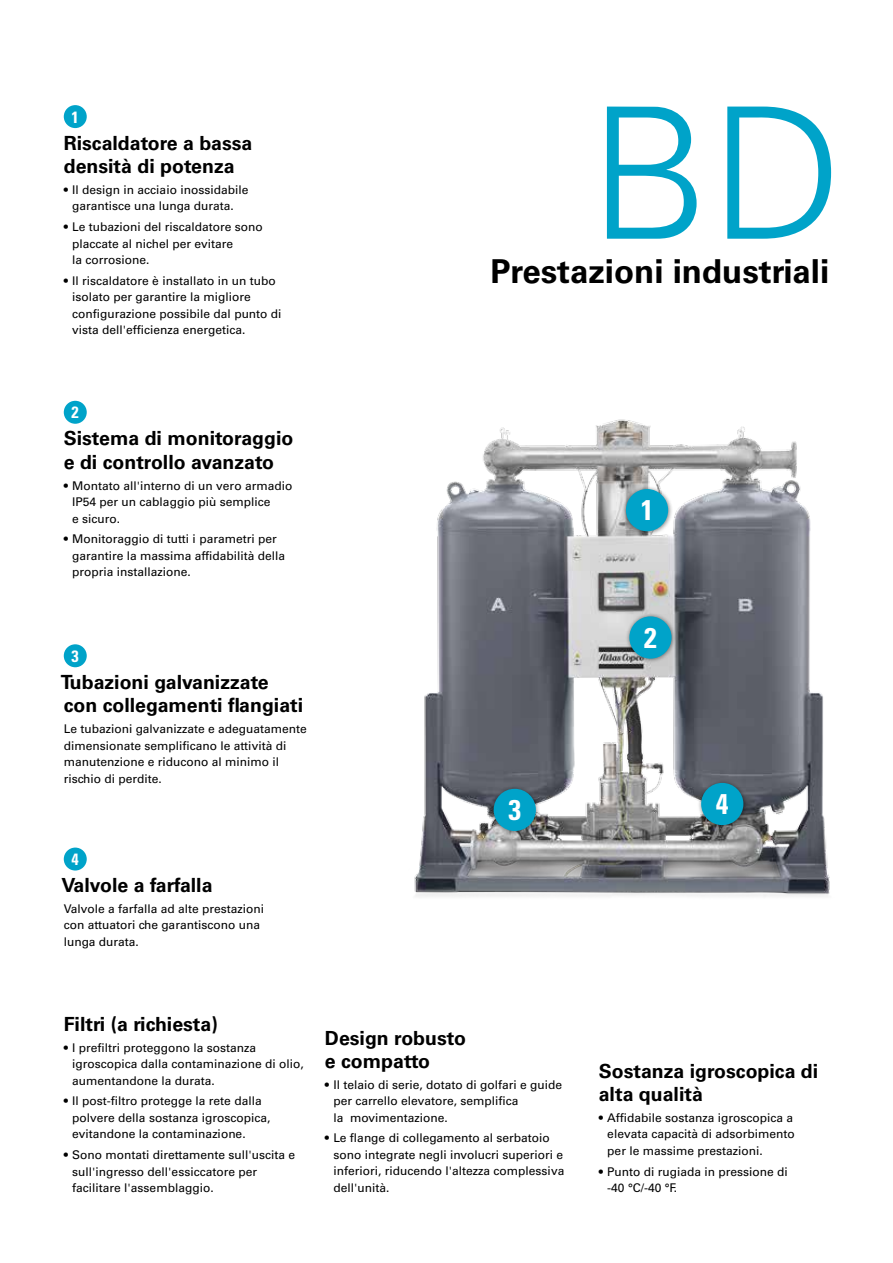
<style>
.page{position:relative;width:893px;height:1263px;background:#fff}
.page>*{position:absolute;margin:0;border:0;box-sizing:border-box;transform-origin:0 0}
.t1{font:300 183px "Univers LT Std";color:#00a3c9}
.t2{font:700 33px "Univers LT Std";color:#000}
.t3{font:700 condensed 28.5px "Univers LT Std";color:#fff}
.t4{font:700 19.5px/23.4px "Univers LT Std";color:#000}
.t5{font:700 condensed 16.35px "Univers LT Std";color:#fff}
.t6{font:12px/16.5px "Univers LT Std";color:#000}
</style>
<div class="page">
<img style="left:414px;top:419px;width:416px;height:478px">
<div style="left:64px;top:847px;width:23px;height:23px;background:#00a3c9;border-radius:50%"></div>
<div style="left:64px;top:644px;width:23px;height:23px;background:#00a3c9;border-radius:50%"></div>
<div style="left:64px;top:105px;width:23px;height:23px;background:#00a3c9;border-radius:50%"></div>
<div style="left:64px;top:401px;width:23px;height:23px;background:#00a3c9;border-radius:50%"></div>
<div style="left:697px;top:779px;width:51px;height:51px;background:#000;opacity:.5"></div>
<div style="left:701px;top:783px;width:42px;height:42px;background:#00a3c9;border-radius:50%"></div>
<div style="left:625px;top:612px;width:51px;height:52px;background:#000;opacity:.5"></div>
<div style="left:629px;top:616px;width:43px;height:43px;background:#00a3c9;border-radius:50%"></div>
<div style="left:622px;top:485px;width:51px;height:51px;background:#000;opacity:.5"></div>
<div style="left:626px;top:489px;width:42px;height:42px;background:#00a3c9;border-radius:50%"></div>
<div style="left:489px;top:785px;width:52px;height:51px;background:#000;opacity:.5"></div>
<div style="left:494px;top:789px;width:42px;height:42px;background:#00a3c9;border-radius:50%"></div>
<h3 class="t5" style="left:72px;top:107px;width:9px">1</h3>
<h3 class="t4" style="left:64px;top:131px;width:190px">Riscaldatore a bassa densità di potenza</h3>
<p class="t6" style="left:64px;top:181px;width:186px;text-align:center">• Il design in acciaio inossidabile garantisce una lunga durata.</p>
<p class="t6" style="left:72px;top:219px;width:192px;text-indent:-9px">• Le tubazioni del riscaldatore sono placcate al nichel per evitare<br>la corrosione.</p>
<p class="t6" style="left:72px;top:272px;width:211px;text-indent:-9px">• Il riscaldatore è installato in un tubo isolato per garantire la migliore configurazione possibile dal punto di vista dell'efficienza energetica.</p>
<h1 class="t1" style="left:589px;top:64px;width:256px">BD</h1>
<h2 class="t2" style="left:490px;top:252px;width:340px">Prestazioni industriali</h2>
<h3 class="t5" style="left:72px;top:402px;width:9px">2</h3>
<h3 class="t4" style="left:64px;top:427px;width:231px">Sistema di monitoraggio e di controllo avanzato</h3>
<p class="t6" style="left:72px;top:477px;width:222px;text-indent:-9px">• Montato all'interno di un vero armadio<br>IP54 per un cablaggio più semplice<br>e sicuro.</p>
<p class="t6" style="left:72px;top:531px;width:214px;text-indent:-9px">• Monitoraggio di tutti i parametri per garantire la massima affidabilità della propria installazione.</p>
<h3 class="t5" style="left:72px;top:646px;width:9px">3</h3>
<h3 class="t4" style="left:61px;top:670px;width:244px">Tubazioni galvanizzate con collegamenti flangiati</h3>
<p class="t6" style="left:64px;top:721px;width:245px">Le tubazioni galvanizzate e adeguatamente dimensionate semplificano le attività di manutenzione e riducono al minimo il rischio di perdite.</p>
<h3 class="t5" style="left:72px;top:849px;width:9px">4</h3>
<h3 class="t4" style="left:61px;top:874px;width:153px">Valvole a farfalla</h3>
<p class="t6" style="left:64px;top:900px;width:202px">Valvole a farfalla ad alte prestazioni con attuatori che garantiscono una lunga durata.</p>
<h3 class="t3" style="left:508px;top:792px;width:14px">3</h3>
<h3 class="t4" style="left:64px;top:1012px;width:156px">Filtri (a richiesta)</h3>
<p class="t6" style="left:72px;top:1039px;width:233px;text-indent:-9px">• I prefiltri proteggono la sostanza igroscopica dalla contaminazione di olio, aumentandone la durata.</p>
<p class="t6" style="left:72px;top:1093px;width:200px;text-indent:-9px">• Il post-filtro protegge la rete dalla polvere della sostanza igroscopica, evitandone la contaminazione.</p>
<p class="t6" style="left:72px;top:1147px;width:224px;text-indent:-9px">• Sono montati direttamente sull'uscita e sull'ingresso dell'essiccatore per facilitare l'assemblaggio.</p>
<h3 class="t4" style="left:325px;top:1026px;width:143px">Design robusto e compatto</h3>
<p class="t6" style="left:333px;top:1076px;width:230px;text-indent:-9px">• Il telaio di serie, dotato di golfari e guide per carrello elevatore, semplifica<br>la movimentazione.</p>
<p class="t6" style="left:333px;top:1130px;width:232px;text-indent:-9px">• Le flange di collegamento al serbatoio sono integrate negli involucri superiori e inferiori, riducendo l'altezza complessiva dell'unità.</p>
<h3 class="t3" style="left:641px;top:493px;width:14px">1</h3>
<h3 class="t3" style="left:644px;top:620px;width:14px">2</h3>
<h3 class="t3" style="left:716px;top:787px;width:14px">4</h3>
<h3 class="t4" style="left:599px;top:1059px;width:221px">Sostanza igroscopica di alta qualità</h3>
<p class="t6" style="left:607px;top:1109px;width:189px;text-indent:-9px">• Affidabile sostanza igroscopica a elevata capacità di adsorbimento per le massime prestazioni.</p>
<p class="t6" style="left:607px;top:1163px;width:182px;text-indent:-9px">• Punto di rugiada in pressione di -40 °C/-40 °F.</p>
</div>
